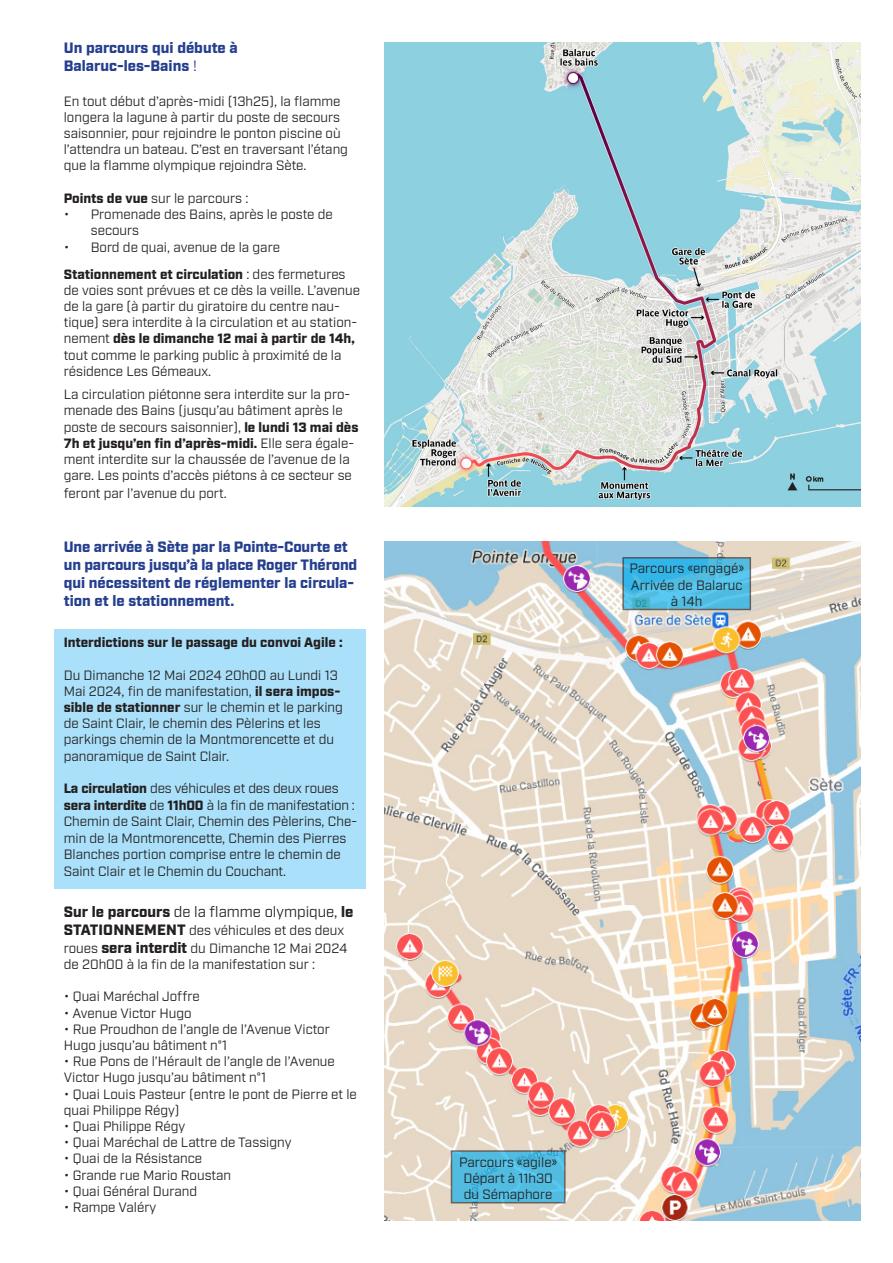
<style>
.page{position:relative;width:893px;height:1263px;background:#fff}
.page>*{position:absolute;margin:0;border:0;box-sizing:border-box;transform-origin:0 0}
.t1{font:900 15px/18px "Industry";letter-spacing:-.01em;color:#253f8e}
.t2{font:15px "Industry";color:#231f20}
.t3{font:13.5px/16.2px "Industry";color:#231f20}
.t4{font:900 13.5px "Industry";color:#231f20}
.s1{font-weight:400}
.s2{font-weight:900}
.s3{font-weight:900;font-size:15px}
</style>
<div class="page">
<img style="left:385px;top:43px;width:475px;height:463px">
<img style="left:385px;top:541px;width:475px;height:679px">
<div style="left:54px;top:629px;width:312px;height:260px;background:#aae0f9"></div>
<svg style="left:454px;top:1153px;width:109px;height:47px;fill:#51bce0"></svg>
<svg style="left:625px;top:560px;width:123px;height:47px"></svg>
<p class="t1" style="left:64px;top:40px;width:175px">Un parcours qui débute à</p>
<p class="t1" style="left:64px;top:58px;width:135px">Balaruc-les-Bains <span class="s1">!</span></p>
<p class="t3" style="left:64px;top:93px;width:286px">En tout début d’après-midi (13h25), la flamme longera la lagune à partir du poste de secours saisonnier, pour rejoindre le ponton piscine où l’attendra un bateau. C’est en traversant l’étang que la flamme olympique rejoindra Sète.</p>
<p class="t3" style="left:64px;top:190px;width:186px"><span class="s2">Points de vue</span> sur le parcours :</p>
<p class="t3" style="left:91px;top:207px;width:243px;text-indent:-27px">• Promenade des Bains, après le poste de secours</p>
<p class="t3" style="left:64px;top:239px;width:218px">• Bord de quai, avenue de la gare</p>
<p class="t3" style="left:64px;top:266px;width:298px"><span class="s2">Stationnement et circulation</span> : des fermetures de voies sont prévues et ce dès la veille. L’avenue de la gare (à partir du giratoire du centre nau&shy;tique) sera interdite à la circulation et au station&shy;nement <span class="s2">dès le dimanche 12 mai à partir de 14h, </span>tout comme le parking public à proximité de la résidence Les Gémeaux.</p>
<p class="t3" style="left:64px;top:387px;width:296px">La circulation piétonne sera interdite sur la pro&shy;menade des Bains (jusqu’au bâtiment après le poste de secours saisonnier), <span class="s2">le lundi 13 mai dès 7h et jusqu’en fin d’après-midi.</span> Elle sera égale&shy;ment interdite sur la chaussée de l’avenue de la gare. Les points d’accès piétons à ce secteur se</p>
<p class="t3" style="left:64px;top:486px;width:165px">feront par l’avenue du port.</p>
<p class="t1" style="left:64px;top:539px;width:295px">Une arrivée à Sète par la Pointe-Courte et un parcours jusqu’à la place Roger Thérond qui nécessitent de réglementer la circula&shy;tion et le stationnement.</p>
<p class="t4" style="left:64px;top:634px;width:280px">Interdictions sur le passage du convoi Agile :</p>
<p class="t3" style="left:64px;top:667px;width:281px">Du Dimanche 12 Mai 2024 20h00 au Lundi 13<br>Mai 2024, fin de manifestation, <span class="s2">il sera impos&shy;sible de stationner</span> sur le chemin et le parking de Saint Clair, le chemin des Pèlerins et les parkings chemin de la Montmorencette et du panoramique de Saint Clair.</p>
<p class="t3" style="left:64px;top:781px;width:295px"><span class="s2">La circulation</span> des véhicules et des deux roues <span class="s2">sera interdite</span> de <span class="s2">11h00</span> à la fin de manifestation :<br>Chemin de Saint Clair, Chemin des Pèlerins, Che&shy;min de la Montmorencette, Chemin des Pierres Blanches portion comprise entre le chemin de Saint Clair et le Chemin du Couchant.</p>
<p class="t2" style="left:64px;top:903px;width:291px"><span class="s2">Sur le parcours</span> de la flamme olympique, <span class="s2">le</span></p>
<p class="t3" style="left:64px;top:921px;width:285px;line-height:18px"><span class="s3">STATIONNEMENT</span> des véhicules et des deux roues <span class="s3">sera interdit</span> du Dimanche 12 Mai 2024</p>
<p class="t3" style="left:64px;top:956px;width:253px">de 20h00 à la fin de la manifestation sur :</p>
<p class="t3" style="left:64px;top:989px;width:137px">• Quai Maréchal Joffre</p>
<p class="t3" style="left:64px;top:1005px;width:129px">• Avenue Victor Hugo</p>
<p class="t3" style="left:64px;top:1021px;width:268px">• Rue Proudhon de l’angle de l’Avenue Victor<br>Hugo jusqu’au bâtiment n°1</p>
<p class="t3" style="left:64px;top:1054px;width:273px">• Rue Pons de l’Hérault de l’angle de l’Avenue<br>Victor Hugo jusqu’au bâtiment n°1</p>
<p class="t3" style="left:64px;top:1086px;width:295px">• Quai Louis Pasteur (entre le pont de Pierre et le quai Philippe Régy)</p>
<p class="t3" style="left:64px;top:1118px;width:123px">• Quai Philippe Régy</p>
<p class="t3" style="left:64px;top:1135px;width:229px">• Quai Maréchal de Lattre de Tassigny</p>
<p class="t3" style="left:64px;top:1151px;width:140px">• Quai de la Résistance</p>
<p class="t3" style="left:64px;top:1167px;width:169px">• Grande rue Mario Roustan</p>
<p class="t3" style="left:64px;top:1183px;width:135px">• Quai Général Durand</p>
<p class="t3" style="left:64px;top:1199px;width:94px">• Rampe Valéry</p>
<p class="t3" style="left:629px;top:561px;width:116px">Parcours «engagé»</p>
<p class="t3" style="left:631px;top:577px;width:113px;text-align:center">Arrivée de Balaruc à 14h</p>
<p class="t3" style="left:459px;top:1154px;width:100px">Parcours «agile»</p>
<p class="t3" style="left:463px;top:1170px;width:91px">Départ à 11h30 du Sémaphore</p>
</div>
